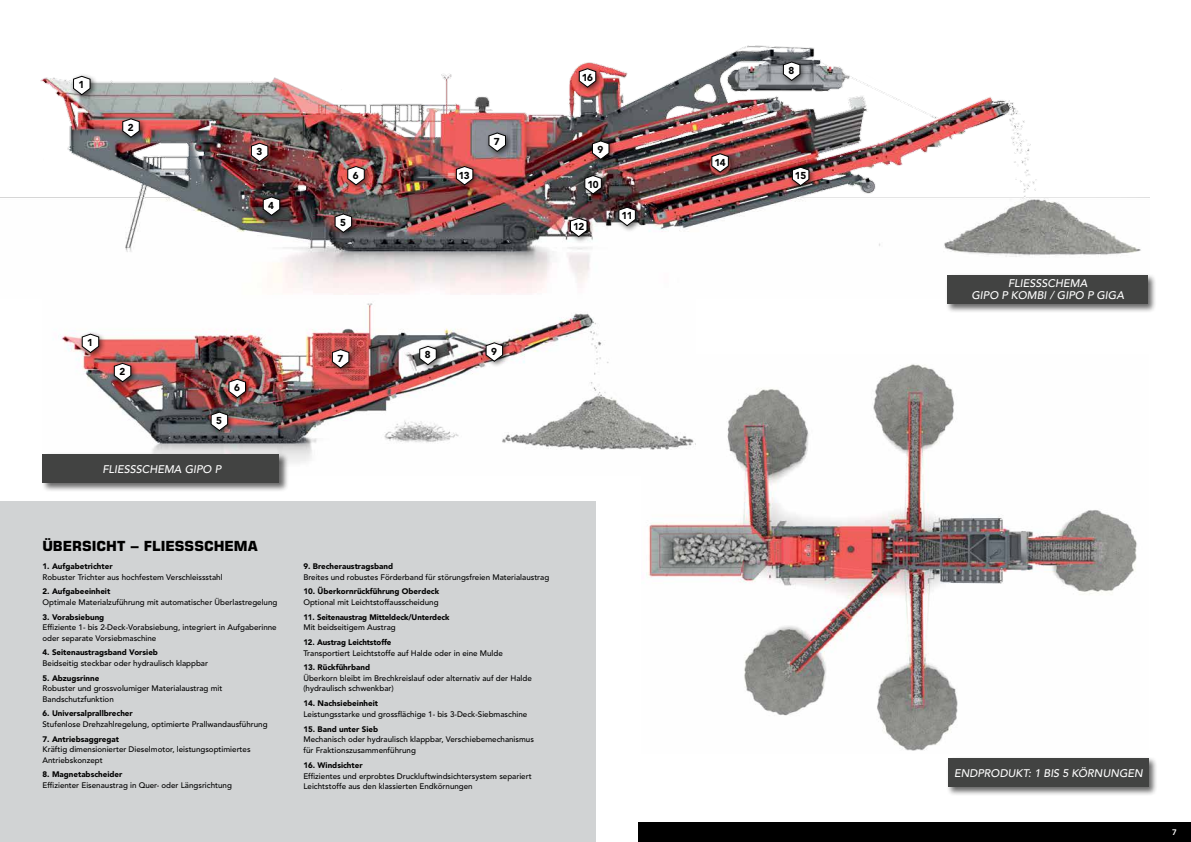
<style>
.page{position:relative;width:1191px;height:842px;background:#fff}
.page>*{position:absolute;margin:0;border:0;box-sizing:border-box;transform-origin:0 0}
.t1{font:700 14px "Eurostile LT Pro";color:#000}
.t2{font:italic 500 11px/12px "Avenir LT Pro";color:#fff;text-align:center}
.t3{font:900 10px "Avenir LT Pro";letter-spacing:-.04em;color:#000}
.t4{font:500 8px/10.5px "Avenir LT Pro";color:#000}
.t5{font:900 8px "Avenir LT Pro";color:#000}
.t6{font:800 8px "Avenir LT Pro";color:#fff}
</style>
<div class="page">
<img style="left:646px;top:364px;width:491px;height:387px">
<div style="left:638px;top:822px;width:553px;height:20px;background:#000"></div>
<div style="left:0;top:502px;width:595px;height:340px;background:#d1d3d4"></div>
<div style="left:946px;top:756px;width:211px;height:40px;background:#000;opacity:.6"></div>
<div style="left:948px;top:758px;width:200px;height:29px;background:#424342"></div>
<img style="left:0;top:45px;width:1149px;height:250px">
<div style="left:945px;top:273px;width:211px;height:40px;background:#000;opacity:.6"></div>
<div style="left:946px;top:275px;width:201px;height:29px;background:#424342"></div>
<img style="left:61px;top:303px;width:634px;height:173px">
<div style="left:41px;top:452px;width:248px;height:40px;background:#000;opacity:.6"></div>
<div style="left:43px;top:454px;width:236px;height:28px;background:#424342"></div>
<div style="left:119px;top:115px;width:28px;height:29px;background:#000;opacity:.6"></div>
<svg style="left:122px;top:118px;width:18px;height:20px"></svg>
<div style="left:248px;top:140px;width:27px;height:29px;background:#000;opacity:.6"></div>
<svg style="left:251px;top:143px;width:18px;height:19px"></svg>
<div style="left:788px;top:164px;width:28px;height:29px;background:#000;opacity:.6"></div>
<svg style="left:792px;top:167px;width:17px;height:19px"></svg>
<div style="left:779px;top:59px;width:28px;height:28px;background:#000;opacity:.6"></div>
<svg style="left:783px;top:61px;width:17px;height:20px"></svg>
<div style="left:485px;top:130px;width:28px;height:28px;background:#000;opacity:.6"></div>
<svg style="left:488px;top:132px;width:18px;height:20px"></svg>
<div style="left:344px;top:163px;width:28px;height:29px;background:#000;opacity:.6"></div>
<svg style="left:347px;top:166px;width:18px;height:20px"></svg>
<div style="left:452px;top:163px;width:28px;height:29px;background:#000;opacity:.6"></div>
<svg style="left:456px;top:166px;width:17px;height:20px"></svg>
<div style="left:331px;top:211px;width:28px;height:28px;background:#000;opacity:.6"></div>
<svg style="left:334px;top:213px;width:18px;height:20px"></svg>
<div style="left:259px;top:194px;width:28px;height:28px;background:#000;opacity:.6"></div>
<svg style="left:263px;top:196px;width:17px;height:20px"></svg>
<div style="left:70px;top:73px;width:27px;height:29px;background:#000;opacity:.6"></div>
<svg style="left:73px;top:76px;width:18px;height:19px"></svg>
<div style="left:615px;top:204px;width:28px;height:29px;background:#000;opacity:.6"></div>
<svg style="left:618px;top:207px;width:18px;height:19px"></svg>
<div style="left:567px;top:215px;width:27px;height:29px;background:#000;opacity:.6"></div>
<svg style="left:570px;top:218px;width:17px;height:19px"></svg>
<div style="left:581px;top:172px;width:28px;height:29px;background:#000;opacity:.6"></div>
<svg style="left:584px;top:175px;width:18px;height:20px"></svg>
<div style="left:575px;top:65px;width:28px;height:29px;background:#000;opacity:.6"></div>
<svg style="left:579px;top:68px;width:17px;height:20px"></svg>
<div style="left:708px;top:150px;width:28px;height:29px;background:#000;opacity:.6"></div>
<svg style="left:711px;top:153px;width:18px;height:20px"></svg>
<div style="left:589px;top:138px;width:27px;height:28px;background:#000;opacity:.6"></div>
<svg style="left:592px;top:140px;width:17px;height:20px"></svg>
<div style="left:78px;top:331px;width:28px;height:29px;background:#000;opacity:.6"></div>
<svg style="left:82px;top:333px;width:17px;height:20px"></svg>
<div style="left:111px;top:360px;width:27px;height:29px;background:#000;opacity:.6"></div>
<svg style="left:114px;top:363px;width:17px;height:19px"></svg>
<div style="left:207px;top:409px;width:28px;height:28px;background:#000;opacity:.6"></div>
<svg style="left:211px;top:411px;width:17px;height:20px"></svg>
<div style="left:225px;top:376px;width:28px;height:29px;background:#000;opacity:.6"></div>
<svg style="left:228px;top:379px;width:18px;height:19px"></svg>
<div style="left:329px;top:346px;width:27px;height:29px;background:#000;opacity:.6"></div>
<svg style="left:332px;top:349px;width:17px;height:20px"></svg>
<div style="left:416px;top:343px;width:28px;height:29px;background:#000;opacity:.6"></div>
<svg style="left:419px;top:346px;width:18px;height:19px"></svg>
<div style="left:482px;top:339px;width:28px;height:29px;background:#000;opacity:.6"></div>
<svg style="left:485px;top:342px;width:18px;height:20px"></svg>
<p class="t3" style="left:79px;top:79px;width:7px">1</p>
<p class="t3" style="left:128px;top:121px;width:7px">2</p>
<p class="t3" style="left:256px;top:146px;width:7px">3</p>
<p class="t3" style="left:268px;top:199px;width:7px">4</p>
<p class="t3" style="left:353px;top:169px;width:7px">6</p>
<p class="t3" style="left:458px;top:169px;width:13px">13</p>
<p class="t3" style="left:340px;top:216px;width:7px">5</p>
<p class="t3" style="left:494px;top:135px;width:7px">7</p>
<p class="t3" style="left:582px;top:71px;width:13px">16</p>
<p class="t3" style="left:597px;top:143px;width:7px">9</p>
<p class="t3" style="left:587px;top:178px;width:13px">10</p>
<p class="t3" style="left:573px;top:221px;width:13px">12</p>
<p class="t3" style="left:621px;top:210px;width:13px">11</p>
<p class="t3" style="left:87px;top:337px;width:7px">1</p>
<p class="t3" style="left:119px;top:366px;width:7px">2</p>
<p class="t3" style="left:216px;top:415px;width:7px">5</p>
<p class="t3" style="left:234px;top:382px;width:7px">6</p>
<h2 class="t2" style="left:102px;top:463px;width:120px">FLIESSSCHEMA GIPO P</h2>
<h1 class="t1" style="left:42px;top:537px;width:217px">ÜBERSICHT − FLIESSSCHEMA</h1>
<p class="t5" style="left:43px;top:562px;width:72px">1. Aufgabetrichter</p>
<p class="t4" style="left:43px;top:572px;width:182px">Robuster Trichter aus hochfestem Verschleissstahl</p>
<p class="t5" style="left:43px;top:587px;width:69px">2. Aufgabeeinheit</p>
<p class="t4" style="left:43px;top:597px;width:236px">Optimale Materialzuführung mit automatischer Überlastregelung</p>
<p class="t5" style="left:43px;top:612px;width:63px">3. Vorabsiebung</p>
<p class="t4" style="left:43px;top:622px;width:236px">Effiziente 1- bis 2-Deck-Vorabsiebung, integriert in Aufgaberinne oder separate Vorsiebmaschine</p>
<p class="t5" style="left:43px;top:648px;width:117px">4. Seitenaustragsband Vorsieb</p>
<p class="t4" style="left:43px;top:658px;width:167px">Beidseitig steckbar oder hydraulisch klappbar</p>
<p class="t5" style="left:43px;top:673px;width:58px">5. Abzugsrinne</p>
<p class="t4" style="left:43px;top:683px;width:181px">Robuster und grossvolumiger Materialaustrag mit<br>Bandschutzfunktion</p>
<p class="t5" style="left:43px;top:709px;width:92px">6. Universalprallbrecher</p>
<p class="t4" style="left:43px;top:719px;width:226px">Stufenlose Drehzahlregelung, optimierte Prallwandausführung</p>
<p class="t5" style="left:43px;top:734px;width:78px">7. Antriebsaggregat</p>
<p class="t4" style="left:43px;top:744px;width:210px">Kräftig dimensionierter Dieselmotor, leistungsoptimiertes<br>Antriebskonzept</p>
<p class="t5" style="left:43px;top:770px;width:81px">8. Magnetabscheider</p>
<p class="t4" style="left:43px;top:780px;width:191px">Effizienter Eisenaustrag in Quer- oder Längsrichtung</p>
<p class="t3" style="left:337px;top:352px;width:7px">7</p>
<p class="t3" style="left:425px;top:349px;width:7px">8</p>
<p class="t3" style="left:491px;top:345px;width:7px">9</p>
<p class="t5" style="left:303px;top:562px;width:91px">9. Brecheraustragsband</p>
<p class="t4" style="left:303px;top:572px;width:247px">Breites und robustes Förderband für störungsfreien Materialaustrag</p>
<p class="t5" style="left:303px;top:587px;width:137px">10. Überkornrückführung Oberdeck</p>
<p class="t4" style="left:303px;top:597px;width:137px">Optional mit Leichtstoffausscheidung</p>
<p class="t5" style="left:303px;top:612px;width:148px">11. Seitenaustrag Mitteldeck/Unterdeck</p>
<p class="t4" style="left:303px;top:622px;width:94px">Mit beidseitigem Austrag</p>
<p class="t5" style="left:303px;top:637px;width:89px">12. Austrag Leichtstoffe</p>
<p class="t4" style="left:303px;top:648px;width:201px">Transportiert Leichtstoffe auf Halde oder in eine Mulde</p>
<p class="t5" style="left:303px;top:663px;width:68px">13. Rückführband</p>
<p class="t4" style="left:303px;top:673px;width:230px">Überkorn bleibt im Brechkreislauf oder alternativ auf der Halde (hydraulisch schwenkbar)</p>
<p class="t5" style="left:303px;top:698px;width:76px">14. Nachsiebeinheit</p>
<p class="t4" style="left:303px;top:709px;width:225px">Leistungsstarke und grossflächige 1- bis 3-Deck-Siebmaschine</p>
<p class="t5" style="left:303px;top:724px;width:76px">15. Band unter Sieb</p>
<p class="t4" style="left:303px;top:734px;width:232px">Mechanisch oder hydraulisch klappbar, Verschiebemechanismus für Fraktionszusammenführung</p>
<p class="t5" style="left:303px;top:760px;width:61px">16. Windsichter</p>
<p class="t4" style="left:303px;top:771px;width:230px">Effizientes und erprobtes Druckluftwindsichtersystem separiert<br>Leichtstoffe aus den klassierten Endkörnungen</p>
<p class="t3" style="left:714px;top:156px;width:13px">14</p>
<p class="t3" style="left:788px;top:64px;width:7px">8</p>
<p class="t3" style="left:795px;top:170px;width:13px">15</p>
<h2 class="t2" style="left:971px;top:277px;width:154px">FLIESSSCHEMA<br>GIPO P KOMBI / GIPO P GIGA</h2>
<h2 class="t2" style="left:954px;top:767px;width:190px">ENDPRODUKT: 1 BIS 5 KÖRNUNGEN</h2>
<p class="t6" style="left:1172px;top:827px;width:6px">7</p>
</div>
